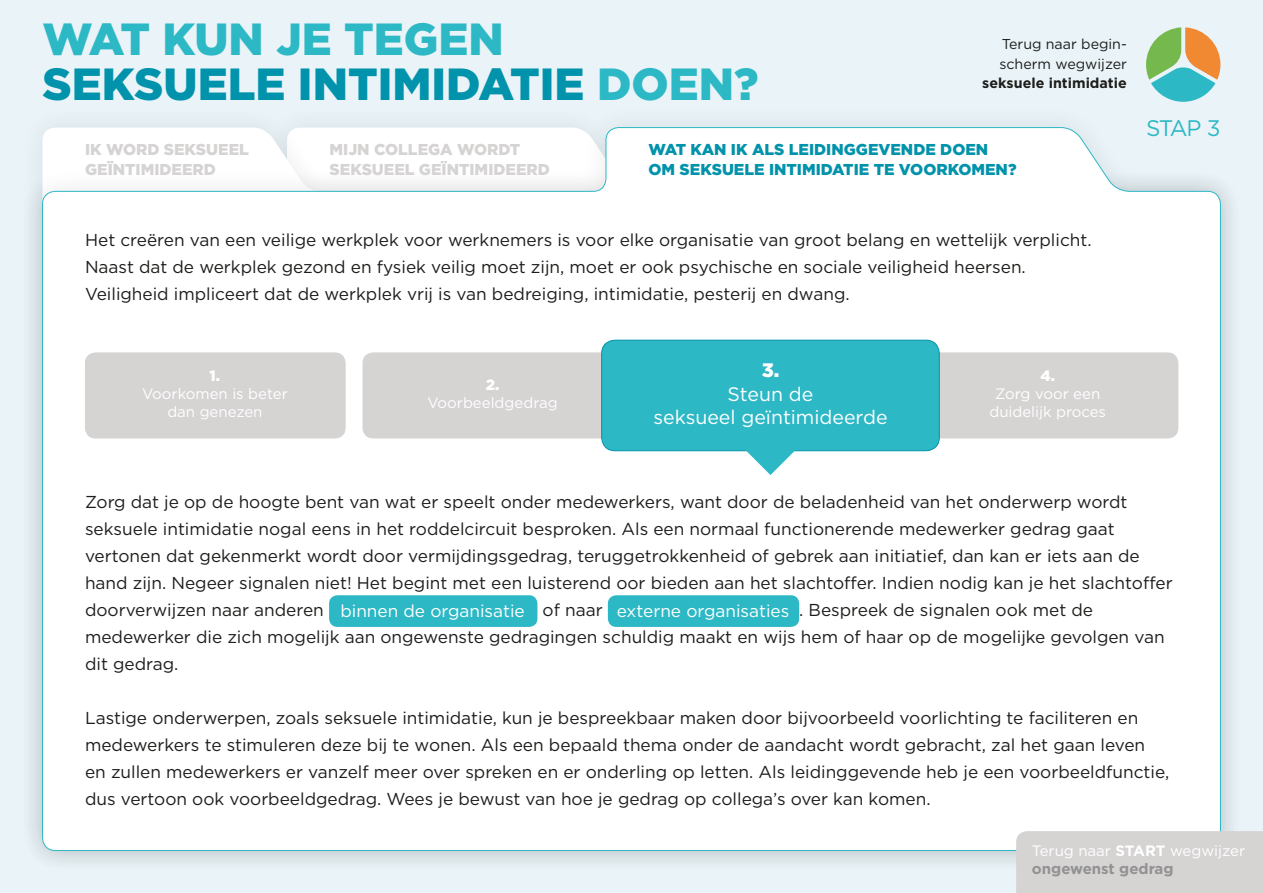
<style>
.page{position:relative;width:1263px;height:893px;background:#eaf4f8}
.page>*{position:absolute;margin:0;border:0;box-sizing:border-box;transform-origin:0 0}
.t1{font:900 45px/45px "Gotham";color:#0093ab}
.t2{font:22.5px "Gotham";color:#2db8c5}
.t3{font:19.5px/23.4px "Gotham";color:#fff;text-align:center}
.t4{font:900 19.5px "Gotham";color:#fff}
.t5{font:17.25px/27px "Gotham";color:#1d1d1b}
.t6{font:900 15.75px/19.5px "Gotham";color:#d6d3d3}
.t7{font:900 15.75px/19.5px "Gotham";color:#0093ab}
.t8{font:15px/18px "Gotham";color:#fff;text-align:center}
.t9{font:900 15px "Gotham";color:#fff}
.t10{font:14.25px/19.5px "Gotham";color:#1d1d1b}
.t11{font:700 14.25px "Gotham";color:#1d1d1b}
.s1{color:#2db8c5}
.s2{color:#fff}
.s3{font-weight:700}
.s4{font-weight:700;color:#929292}
</style>
<div class="page">
<div style="left:18px;top:103px;width:1227px;height:772px;background:#1d1d1b;opacity:.1"></div>
<div style="left:42px;top:127px;width:1179px;height:724px;background:#fff"></div>
<svg style="left:1146px;top:27px;width:74px;height:75px"></svg>
<div style="left:329px;top:595px;width:208px;height:32px;background:#2db8c5;border-radius:9px"></div>
<div style="left:608px;top:595px;width:191px;height:32px;background:#2db8c5;border-radius:9px"></div>
<div style="left:363px;top:353px;width:260px;height:85px;background:#d6d3d3;border-radius:10px"></div>
<div style="left:363px;top:353px;width:260px;height:85px;border:1px solid #d6d3d3;border-radius:10px"></div>
<div style="left:918px;top:353px;width:260px;height:85px;background:#d6d3d3;border-radius:10px"></div>
<div style="left:918px;top:353px;width:260px;height:85px;border:1px solid #d6d3d3;border-radius:10px"></div>
<div style="left:85px;top:353px;width:260px;height:85px;background:#d6d3d3;border-radius:10px"></div>
<div style="left:85px;top:353px;width:260px;height:85px;border:1px solid #d6d3d3;border-radius:10px"></div>
<div style="left:602px;top:340px;width:337px;height:111px;background:#2db8c5;border-radius:13px"></div>
<div style="left:601px;top:340px;width:339px;height:111px;border:1px solid #0093ab;border-radius:13px"></div>
<svg style="left:742px;top:449px;width:57px;height:26px"></svg>
<div style="left:1016px;top:831px;width:247px;height:62px;background:#d6d3d3"></div>
<h1 class="t1" style="left:43px;top:16px;width:717px"><span class="s1">WAT KUN JE TEGEN<br></span>SEKSUELE INTIMIDATIE <span class="s1">DOEN?</span></h1>
<p class="t10" style="left:999px;top:34px;width:129px">Terug naar begin&shy;scherm wegwijzer</p>
<p class="t11" style="left:982px;top:75px;width:146px">seksuele intimidatie</p>
<p class="t6" style="left:85px;top:140px;width:165px">IK WORD SEKSUEEL<br>GEÏNTIMIDEERD</p>
<p class="t6" style="left:330px;top:140px;width:222px">MIJN COLLEGA WORDT<br>SEKSUEEL GEÏNTIMIDEERD</p>
<p class="t7" style="left:648px;top:140px;width:369px">WAT KAN IK ALS LEIDINGGEVENDE DOEN<br>OM SEKSUELE INTIMIDATIE TE VOORKOMEN?</p>
<h2 class="t2" style="left:1146px;top:116px;width:76px">STAP 3</h2>
<p class="t5" style="left:85px;top:227px;width:1008px">Het creëren van een veilige werkplek voor werknemers is voor elke organisatie van groot belang en wettelijk verplicht.<br>Naast dat de werkplek gezond en fysiek veilig moet zijn, moet er ook psychische en sociale veiligheid heersen.<br>Veiligheid impliceert dat de werkplek vrij is van bedreiging, intimidatie, pesterij en dwang.</p>
<p class="t9" style="left:210px;top:367px;width:12px">1.</p>
<p class="t8" style="left:142px;top:385px;width:147px">Voorkomen is beter dan genezen</p>
<p class="t9" style="left:486px;top:376px;width:15px">2.</p>
<p class="t8" style="left:427px;top:394px;width:132px">Voorbeeldgedrag</p>
<p class="t4" style="left:762px;top:359px;width:19px">3.</p>
<p class="t3" style="left:653px;top:382px;width:236px">Steun de<br>seksueel geïntimideerde</p>
<p class="t9" style="left:1040px;top:367px;width:16px">4.</p>
<p class="t8" style="left:989px;top:385px;width:118px">Zorg voor een duidelijk proces</p>
<p class="t5" style="left:85px;top:488px;width:1089px">Zorg dat je op de hoogte bent van wat er speelt onder medewerkers, want door de beladenheid van het onderwerp wordt seksuele intimidatie nogal eens in het roddelcircuit besproken. Als een normaal functionerende medewerker gedrag gaat vertonen dat gekenmerkt wordt door vermijdingsgedrag, teruggetrokkenheid of gebrek aan initiatief, dan kan er iets aan de hand zijn. Negeer signalen niet! Het begint met een luisterend oor bieden aan het slachtoffer. Indien nodig kan je het slachtoffer doorverwijzen naar anderen <span class="s2">binnen de organisatie</span> of naar <span class="s2">externe organisaties</span> . Bespreek de signalen ook met de medewerker die zich mogelijk aan ongewenste gedragingen schuldig maakt en wijs hem of haar op de mogelijke gevolgen van dit gedrag.</p>
<p class="t5" style="left:85px;top:704px;width:1086px">Lastige onderwerpen, zoals seksuele intimidatie, kun je bespreekbaar maken door bijvoorbeeld voorlichting te faciliteren en medewerkers te stimuleren deze bij te wonen. Als een bepaald thema onder de aandacht wordt gebracht, zal het gaan leven en zullen medewerkers er vanzelf meer over spreken en er onderling op letten. Als leidinggevende heb je een voorbeeldfunctie, dus vertoon ook voorbeeldgedrag. Wees je bewust van hoe je gedrag op collega’s over kan komen.</p>
<p class="t8" style="left:1032px;top:842px;width:215px;text-align:left">Terug naar <span class="s3">START</span> wegwijzer <span class="s4">ongewenst gedrag</span></p>
</div>
